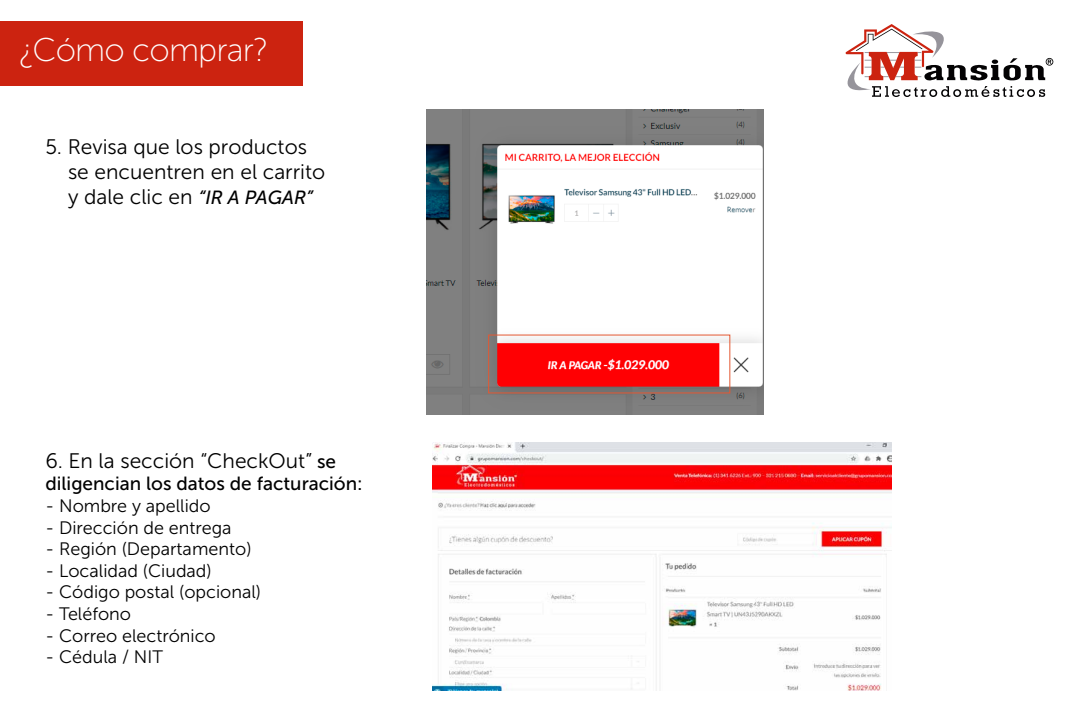
<style>
.page{position:relative;width:1080px;height:720px;background:#fff}
.page>*{position:absolute;margin:0;border:0;box-sizing:border-box;transform-origin:0 0}
.t1{font:32.8px "Museo Sans 100";letter-spacing:-.025em;color:#fff}
.t2{font:21px/25.2px "Museo Sans 300";color:#000}
.t3{font:19px "Museo Sans 500";color:#000}
.t4{font:18px "Museo Sans 300";color:#000}
.s1{font-family:"Museo Sans 500";font-style:italic;font-size:19px}
.s2{font-family:"Museo Sans 500";font-size:19px}
</style>
<div class="page">
<div style="left:0;top:22px;width:303px;height:64px;background:#cc2310"></div>
<svg style="left:845px;top:24px;width:208px;height:73px"></svg>
<img style="left:426px;top:109px;width:338px;height:306px">
<div style="left:488px;top:335px;width:242px;height:58px;border:1px solid #e45832"></div>
<img style="left:432px;top:442px;width:460px;height:249px">
<h1 class="t1" style="left:19px;top:32px;width:251px">¿Cómo comprar?</h1>
<p class="t2" style="left:68px;top:134px;width:259px;text-indent:-23px">5. Revisa que los productos se encuentren en el carrito y dale clic en <span class="s1">“IR A PAGAR”</span></p>
<p class="t2" style="left:45px;top:448px;width:292px">6. En la sección “CheckOut” <span class="s2">se</span></p>
<p class="t3" style="left:45px;top:473px;width:319px">diligencian los datos de facturación:</p>
<p class="t4" style="left:45px;top:496px;width:167px">- Nombre y apellido</p>
<p class="t4" style="left:45px;top:518px;width:188px">- Dirección de entrega</p>
<p class="t4" style="left:45px;top:539px;width:208px">- Región (Departamento)</p>
<p class="t4" style="left:45px;top:561px;width:168px">- Localidad (Ciudad)</p>
<p class="t4" style="left:45px;top:582px;width:217px">- Código postal (opcional)</p>
<p class="t4" style="left:45px;top:604px;width:87px">- Teléfono</p>
<p class="t4" style="left:45px;top:626px;width:172px">- Correo electrónico</p>
<p class="t4" style="left:45px;top:647px;width:119px">- Cédula / NIT</p>
</div>
